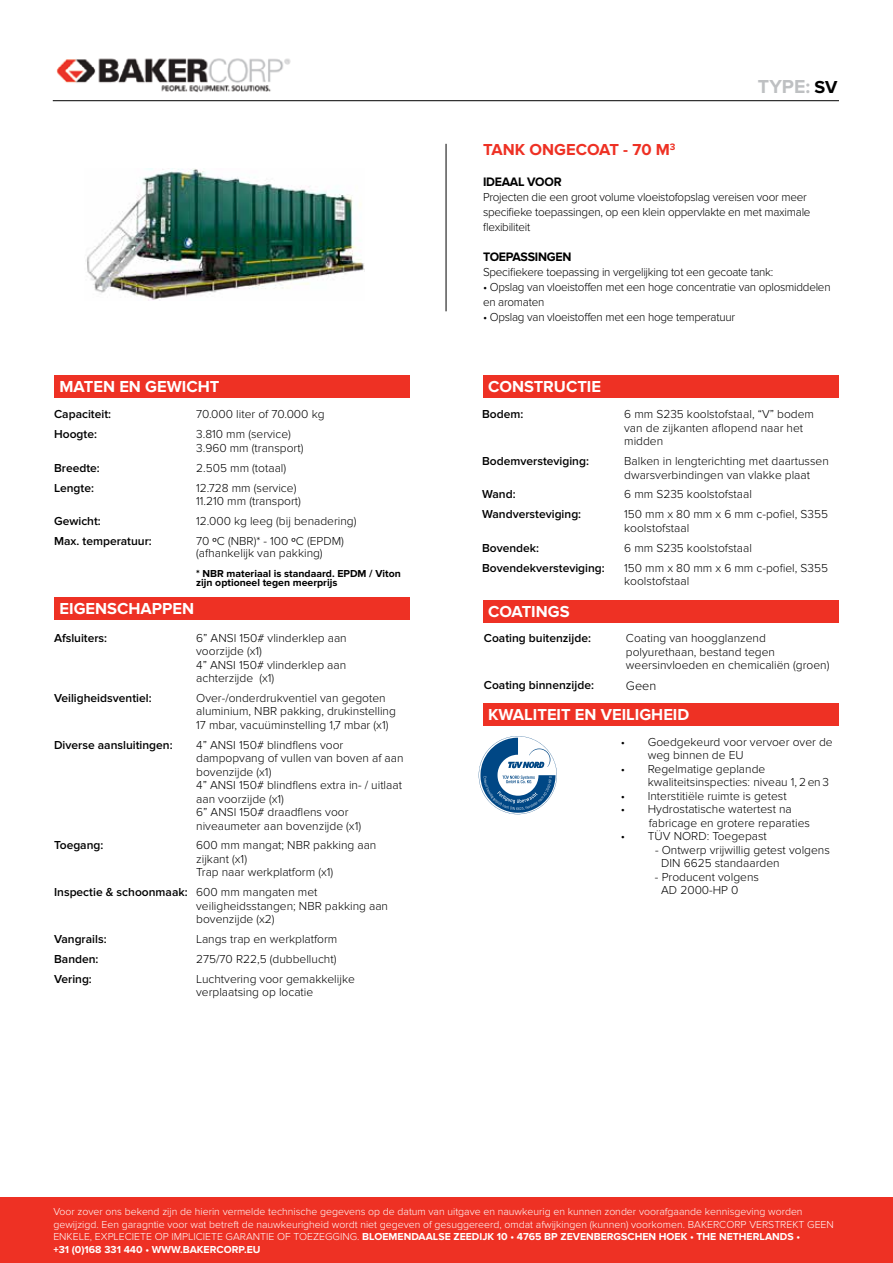
<style>
.page{position:relative;width:893px;height:1263px;background:#fff}
.page>*{position:absolute;margin:0;border:0;box-sizing:border-box;transform-origin:0 0}
.t1{font:700 19.5px "Proxima Nova";color:#bec0c2}
.t2{font:700 16.5px "Proxima Nova";color:#fff}
.t3{font:700 16.5px "Proxima Nova";color:#ee3124}
.t4{font:700 12.75px "Proxima Nova";letter-spacing:-.02em;color:#000}
.t5{font:300 12.75px "Proxima Nova";color:#000}
.t6{font:300 12px/13.5px "Proxima Nova";color:#000}
.t7{font:300 12px/15px "Proxima Nova";letter-spacing:-.02em;color:#000}
.t8{font:600 12px "Proxima Nova";color:#000}
.t9{font:300 10.5px/12.6px "Proxima Nova";color:#fff}
.t10{font:700 10.5px/9px "Proxima Nova";color:#000}
.s1{font-size:18px;color:#000}
.s2{font-family:"Myriad Pro";font-weight:400}
.s3{font-weight:600}
.s4{font-weight:700}
</style>
<div class="page">
<div style="left:483px;top:704px;width:356px;height:22px;background:#ee3124"></div>
<div style="left:54px;top:597px;width:356px;height:22px;background:#ee3124"></div>
<div style="left:54px;top:375px;width:356px;height:22px;background:#ee3124"></div>
<img style="left:56px;top:58px;width:235px;height:34px">
<hr style="left:446px;top:144px;width:1px;height:167px;background:#000">
<hr style="left:53px;top:100px;width:786px;height:1px;background:#000">
<div style="left:0;top:1197px;width:893px;height:66px;background:#ee3124"></div>
<div style="left:483px;top:600px;width:356px;height:22px;background:#ee3124"></div>
<div style="left:483px;top:375px;width:356px;height:22px;background:#ee3124"></div>
<img style="left:86px;top:168px;width:278px;height:132px">
<svg style="left:479px;top:736px;width:78px;height:78px"></svg>
<h1 class="t1" style="left:758px;top:76px;width:81px">TYPE: <span class="s1">SV</span></h1>
<h2 class="t2" style="left:60px;top:377px;width:161px">MATEN EN GEWICHT</h2>
<p class="t8" style="left:54px;top:407px;width:59px">Capaciteit:</p>
<p class="t6" style="left:196px;top:408px;width:130px">70.000 liter of 70.000 kg</p>
<p class="t8" style="left:54px;top:427px;width:44px">Hoogte:</p>
<p class="t6" style="left:196px;top:428px;width:109px">3.810 mm (service)<br>3.960 mm (transport)</p>
<p class="t8" style="left:54px;top:461px;width:47px">Breedte:</p>
<p class="t6" style="left:196px;top:461px;width:91px">2.505 mm (totaal)</p>
<p class="t8" style="left:54px;top:481px;width:41px">Lengte:</p>
<p class="t6" style="left:196px;top:481px;width:106px">12.728 mm (service)<br>11.210 mm (transport)</p>
<p class="t8" style="left:54px;top:514px;width:48px">Gewicht:</p>
<p class="t6" style="left:196px;top:514px;width:162px">12.000 kg leeg (bij benadering)</p>
<p class="t8" style="left:54px;top:534px;width:99px">Max. temperatuur:</p>
<p class="t6" style="left:196px;top:535px;width:149px;line-height:12px">70 <span class="s2">º</span>C (NBR)* - 100 <span class="s2">º</span>C (EPDM) (afhankelijk van pakking)</p>
<p class="t10" style="left:196px;top:569px;width:206px">* NBR materiaal is standaard. EPDM / Viton zijn optioneel tegen meerprijs</p>
<h2 class="t2" style="left:60px;top:599px;width:136px">EIGENSCHAPPEN</h2>
<p class="t8" style="left:54px;top:631px;width:55px">Afsluiters:</p>
<p class="t6" style="left:196px;top:631px;width:152px">6” ANSI 150# vlinderklep aan voorzijde (x1)<br>4” ANSI 150# vlinderklep aan achterzijde (x1)</p>
<p class="t8" style="left:54px;top:691px;width:99px">Veiligheidsventiel:</p>
<p class="t6" style="left:196px;top:691px;width:201px">Over-/onderdrukventiel van gegoten aluminium, NBR pakking, drukinstelling<br>17 mbar, vacuüminstelling 1,7 mbar (x1)</p>
<p class="t8" style="left:54px;top:738px;width:120px">Diverse aansluitingen:</p>
<p class="t6" style="left:196px;top:738px;width:209px">4” ANSI 150# blindflens voor dampopvang of vullen van boven af aan bovenzijde (x1)<br>4” ANSI 150# blindflens extra in- / uitlaat aan voorzijde (x1)<br>6” ANSI 150# draadflens voor niveaumeter aan bovenzijde (x1)</p>
<p class="t8" style="left:54px;top:838px;width:51px">Toegang:</p>
<p class="t6" style="left:196px;top:839px;width:182px">600 mm mangat; NBR pakking aan zijkant (x1)<br>Trap naar werkplatform (x1)</p>
<p class="t6" style="left:196px;top:886px;width:193px;text-indent:-142px"><span class="s3">Inspectie &amp; schoonmaak:</span> 600 mm mangaten met veiligheidsstangen; NBR pakking aan bovenzijde (x2)</p>
<p class="t8" style="left:54px;top:932px;width:54px">Vangrails:</p>
<p class="t6" style="left:196px;top:932px;width:143px">Langs trap en werkplatform</p>
<p class="t8" style="left:54px;top:952px;width:46px">Banden:</p>
<p class="t6" style="left:196px;top:952px;width:142px">275/70 R22,5 (dubbellucht)</p>
<p class="t8" style="left:54px;top:972px;width:39px">Vering:</p>
<p class="t6" style="left:196px;top:972px;width:160px">Luchtvering voor gemakkelijke verplaatsing op locatie</p>
<h2 class="t3" style="left:483px;top:140px;width:194px">TANK ONGECOAT - 70 M<sup>3</sup></h2>
<p class="t4" style="left:483px;top:174px;width:80px">IDEAAL VOOR</p>
<p class="t7" style="left:483px;top:190px;width:329px">Projecten die een groot volume vloeistofopslag vereisen voor meer specifieke toepassingen, op een klein oppervlakte en met maximale flexibiliteit</p>
<p class="t4" style="left:483px;top:250px;width:90px">TOEPASSINGEN</p>
<p class="t7" style="left:483px;top:265px;width:292px">Specifiekere toepassing in vergelijking tot een gecoate tank:</p>
<p class="t7" style="left:483px;top:280px;width:349px">• Opslag van vloeistoffen met een hoge concentratie van oplosmiddelen en aromaten</p>
<p class="t7" style="left:483px;top:310px;width:254px">• Opslag van vloeistoffen met een hoge temperatuur</p>
<h2 class="t2" style="left:488px;top:377px;width:115px">CONSTRUCTIE</h2>
<p class="t8" style="left:482px;top:408px;width:43px">Bodem:</p>
<p class="t6" style="left:624px;top:408px;width:191px">6 mm S235 koolstofstaal, “V” bodem van de zijkanten aflopend naar het midden</p>
<p class="t8" style="left:482px;top:454px;width:108px">Bodemversteviging:</p>
<p class="t6" style="left:624px;top:455px;width:206px">Balken in lengterichting met daartussen dwarsverbindingen van vlakke plaat</p>
<p class="t8" style="left:482px;top:487px;width:35px">Wand:</p>
<p class="t6" style="left:624px;top:488px;width:129px">6 mm S235 koolstofstaal</p>
<p class="t8" style="left:482px;top:507px;width:101px">Wandversteviging:</p>
<p class="t6" style="left:624px;top:508px;width:205px">150 mm x 80 mm x 6 mm c-pofiel, S355 koolstofstaal</p>
<p class="t8" style="left:482px;top:541px;width:59px">Bovendek:</p>
<p class="t6" style="left:624px;top:541px;width:129px">6 mm S235 koolstofstaal</p>
<p class="t8" style="left:482px;top:561px;width:124px">Bovendekversteviging:</p>
<p class="t6" style="left:624px;top:561px;width:205px">150 mm x 80 mm x 6 mm c-pofiel, S355 koolstofstaal</p>
<h2 class="t2" style="left:488px;top:602px;width:83px">COATINGS</h2>
<p class="t8" style="left:484px;top:631px;width:109px">Coating buitenzijde:</p>
<p class="t6" style="left:626px;top:632px;width:205px">Coating van hoogglanzend polyurethaan, bestand tegen weersinvloeden en chemicaliën (groen)</p>
<p class="t8" style="left:484px;top:678px;width:112px">Coating binnenzijde:</p>
<p class="t5" style="left:626px;top:678px;width:32px">Geen</p>
<h2 class="t2" style="left:488px;top:705px;width:203px">KWALITEIT EN VEILIGHEID</h2>
<p class="t6" style="left:648px;top:735px;width:186px;text-indent:-27px">• Goedgekeurd voor vervoer over de weg binnen de EU</p>
<p class="t6" style="left:648px;top:762px;width:183px;text-indent:-27px">• Regelmatige geplande kwaliteitsinspecties: niveau 1, 2 en 3</p>
<p class="t6" style="left:621px;top:789px;width:167px">• Interstitiële ruimte is getest</p>
<p class="t6" style="left:649px;top:802px;width:163px;text-indent:-28px">• Hydrostatische watertest na fabricage en grotere reparaties</p>
<p class="t6" style="left:621px;top:829px;width:148px">• TÜV NORD: Toegepast</p>
<p class="t6" style="left:661px;top:843px;width:170px;text-indent:-6px">- Ontwerp vrijwillig getest volgens<br>DIN 6625 standaarden</p>
<p class="t6" style="left:661px;top:870px;width:99px;text-indent:-6px">- Producent volgens<br>AD 2000-HP 0</p>
<p class="t9" style="left:53px;top:1205px;width:782px">Voor zover ons bekend zijn de hierin vermelde technische gegevens op de datum van uitgave en nauwkeurig en kunnen zonder voorafgaande kennisgeving worden gewijzigd. Een garagntie voor wat betreft de nauwkeurigheid wordt niet gegeven of gesuggereerd, omdat afwijkingen (kunnen) voorkomen. BAKERCORP VERSTREKT GEEN ENKELE, EXPLECIETE OP IMPLICIETE GARANTIE OF TOEZEGGING. <span class="s4">BLOEMENDAALSE ZEEDIJK 10 • 4765 BP ZEVENBERGSCHEN HOEK • THE NETHERLANDS •<br>+31 (0)168 331 440 • WWW.BAKERCORP.EU</span></p>
</div>
